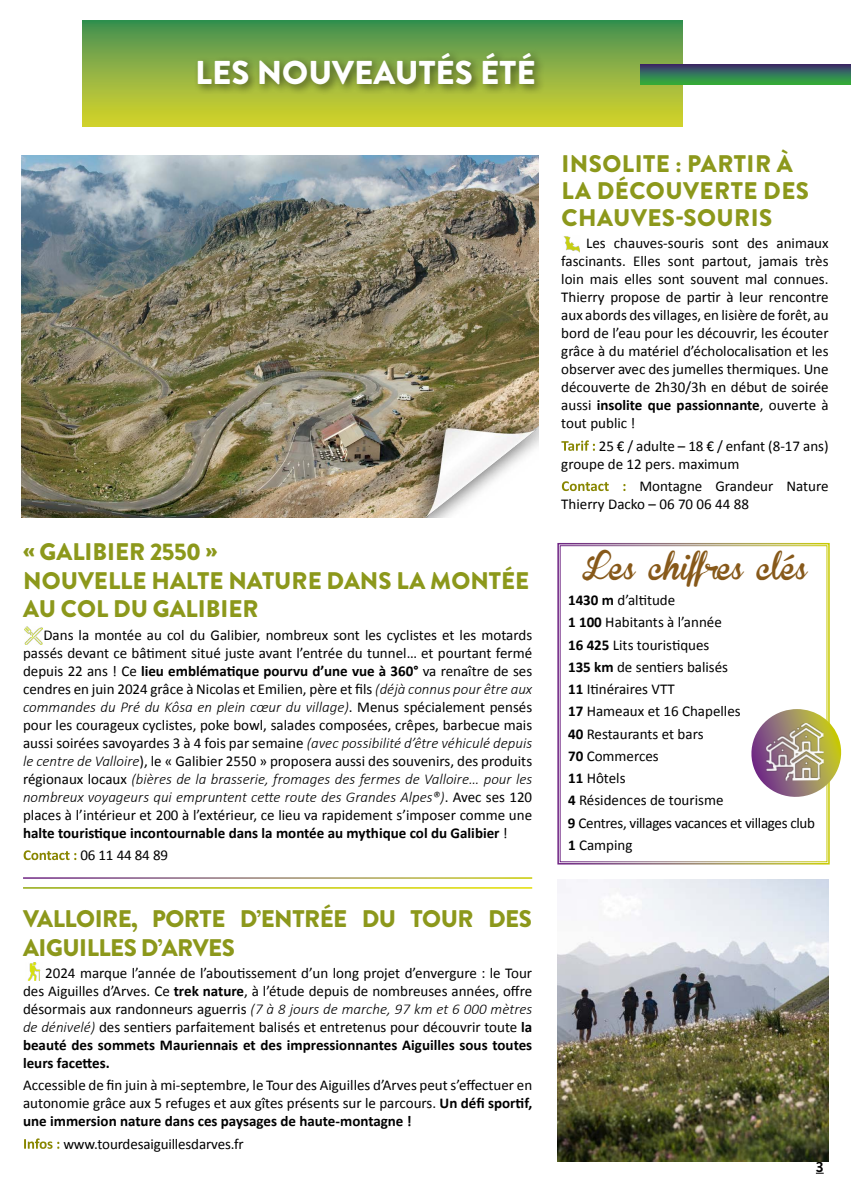
<style>
.page{position:relative;width:851px;height:1191px;background:#fff}
.page>*{position:absolute;margin:0;border:0;box-sizing:border-box;transform-origin:0 0}
.t1{font:900 33px "Brandon Grotesque";color:#fff}
.t2{font:27px "Brannboll Fet";color:#87591a}
.t3{font:900 24px/28.8px "Brandon Grotesque";color:#8c981b}
.t4{font:900 24px/28.8px "Brandon Grotesque";letter-spacing:-.02em;color:#8c981b}
.t5{font:900 24px/27px "Brandon Grotesque";letter-spacing:.02em;color:#8c981b}
.t6{font:15px/18px "Calibri";color:#000;text-align:justify}
.t7{font:700 15px "Brandon Grotesque";color:#000}
.s1{font-weight:700}
.s2{font-weight:300;font-style:italic}
.s3{font-weight:700;color:#fff}
</style>
<div class="page">
<img style="left:22px;top:155px;width:516px;height:362px">
<div style="left:83px;top:20px;width:599px;height:106px;background:linear-gradient(to bottom,#449055,#d9d52d)"></div>
<div style="left:193px;top:49px;width:352px;height:47px;background:#000;opacity:.5"></div>
<div style="left:640px;top:64px;width:210px;height:20px;background:linear-gradient(to bottom,#3a2f72,#32ac40)"></div>
<img style="left:557px;top:879px;width:271px;height:282px">
<svg style="left:557px;top:542px;width:273px;height:323px"></svg>
<div style="left:560px;top:545px;width:267px;height:317px;border:1px solid #fff"></div>
<img style="left:563px;top:236px;width:17px;height:17px">
<img style="left:24px;top:626px;width:18px;height:18px">
<img style="left:28px;top:962px;width:13px;height:18px">
<svg style="left:746px;top:709px;width:96px;height:93px"></svg>
<img style="left:766px;top:723px;width:57px;height:57px">
<h1 class="t1" style="left:195px;top:49px;width:342px">LES NOUVEAUTÉS ÉTÉ</h1>
<h3 class="t3" style="left:23px;top:537px;width:507px">« GALIBIER 2550 »<br>NOUVELLE HALTE NATURE DANS LA MONTÉE<br>AU COL DU GALIBIER</h3>
<p class="t6" style="left:23px;top:625px;width:510px;text-indent:20px">Dans la montée au col du Galibier, nombreux sont les cyclistes et les motards passés devant ce bâtiment situé juste avant l’entrée du tunnel… et pourtant fermé depuis 22 ans ! Ce <span class="s1">lieu emblématique pourvu d’une vue à 360°</span> va renaître de ses cendres en juin 2024 grâce à Nicolas et Emilien, père et fils <span class="s2">(déjà connus pour être aux commandes du Pré du Kôsa en plein cœur du village)</span>. Menus spécialement pensés pour les courageux cyclistes, poke bowl, salades composées, crêpes, barbecue mais aussi soirées savoyardes 3 à 4 fois par semaine <span class="s2">(avec possibilité d’être véhiculé depuis le centre de Valloire</span>), le « Galibier 2550 » proposera aussi des souvenirs, des produits régionaux locaux <span class="s2">(bières de la brasserie, fromages des fermes de Valloire… pour les nombreux voyageurs qui empruntent cette route des Grandes Alpes®)</span>. Avec ses 120 places à l’intérieur et 200 à l’extérieur, ce lieu va rapidement s’imposer comme une <span class="s1">halte touristique incontournable dans la montée au mythique col du Galibier</span> !</p>
<p class="t6" style="left:23px;top:845px;width:146px"><span class="s3">Contact :</span> 06 11 44 84 89</p>
<h3 class="t4" style="left:23px;top:904px;width:510px">VALLOIRE, PORTE D’ENTRÉE DU TOUR DES<br>AIGUILLES D’ARVES</h3>
<p class="t6" style="left:23px;top:963px;width:510px;text-indent:22px">2024 marque l’année de l’aboutissement d’un long projet d’envergure : le Tour des Aiguilles d’Arves. Ce <span class="s1">trek nature</span>, à l’étude depuis de nombreuses années, offre désormais aux randonneurs aguerris <span class="s2">(7 à 8 jours de marche, 97 km et 6 000 mètres de dénivelé)</span> des sentiers parfaitement balisés et entretenus pour découvrir toute <span class="s1">la beauté des sommets Mauriennais et des impressionnantes Aiguilles sous toutes leurs facettes.</span></p>
<p class="t6" style="left:23px;top:1075px;width:510px">Accessible de fin juin à mi-septembre, le Tour des Aiguilles d’Arves peut s’effectuer en autonomie grâce aux 5 refuges et aux gîtes présents sur le parcours. <span class="s1">Un défi sportif, une immersion nature dans ces paysages de haute-montagne !</span></p>
<p class="t6" style="left:23px;top:1134px;width:222px"><span class="s3">Infos :</span> www.tourdesaiguillesdarves.fr</p>
<h3 class="t5" style="left:561px;top:151px;width:249px">INSOLITE : PARTIR À<br>LA DÉCOUVERTE DES<br>CHAUVES-SOURIS</h3>
<p class="t6" style="left:561px;top:234px;width:269px;text-indent:25px">Les chauves-souris sont des animaux fascinants. Elles sont partout, jamais très loin mais elles sont souvent mal connues.<br>Thierry propose de partir à leur rencontre aux abords des villages, en lisière de forêt, au bord de l’eau pour les découvrir, les écouter grâce à du matériel d’écholocalisation et les observer avec des jumelles thermiques. Une découverte de 2h30/3h en début de soirée aussi <span class="s1">insolite que passionnante</span>, ouverte à tout public !</p>
<p class="t6" style="left:561px;top:436px;width:269px"><span class="s3">Tarif :</span> 25 € / adulte – 18 € / enfant (8-17 ans) groupe de 12 pers. maximum</p>
<p class="t6" style="left:561px;top:476px;width:269px"><span class="s3">Contact :</span> Montagne Grandeur Nature<br>Thierry Dacko – 06 70 06 44 88</p>
<h2 class="t2" style="left:582px;top:553px;width:226px">Les chiffres clés</h2>
<p class="t6" style="left:567px;top:588px;width:249px;line-height:22.2px;text-align:left"><span class="s1">1430 m</span> d’altitude<br><span class="s1">1 100</span> Habitants à l’année<br><span class="s1">16 425</span> Lits touristiques<br><span class="s1">135 km</span> de sentiers balisés<br><span class="s1">11</span> Itinéraires VTT<br><span class="s1">17</span> Hameaux et 16 Chapelles<br><span class="s1">40</span> Restaurants et bars<br><span class="s1">70</span> Commerces<br><span class="s1">11</span> Hôtels<br><span class="s1">4</span> Résidences de tourisme<br><span class="s1">9</span> Centres, villages vacances et villages club<br><span class="s1">1</span> Camping</p>
<p class="t7" style="left:815px;top:1156px;width:9px">3</p>
</div>
